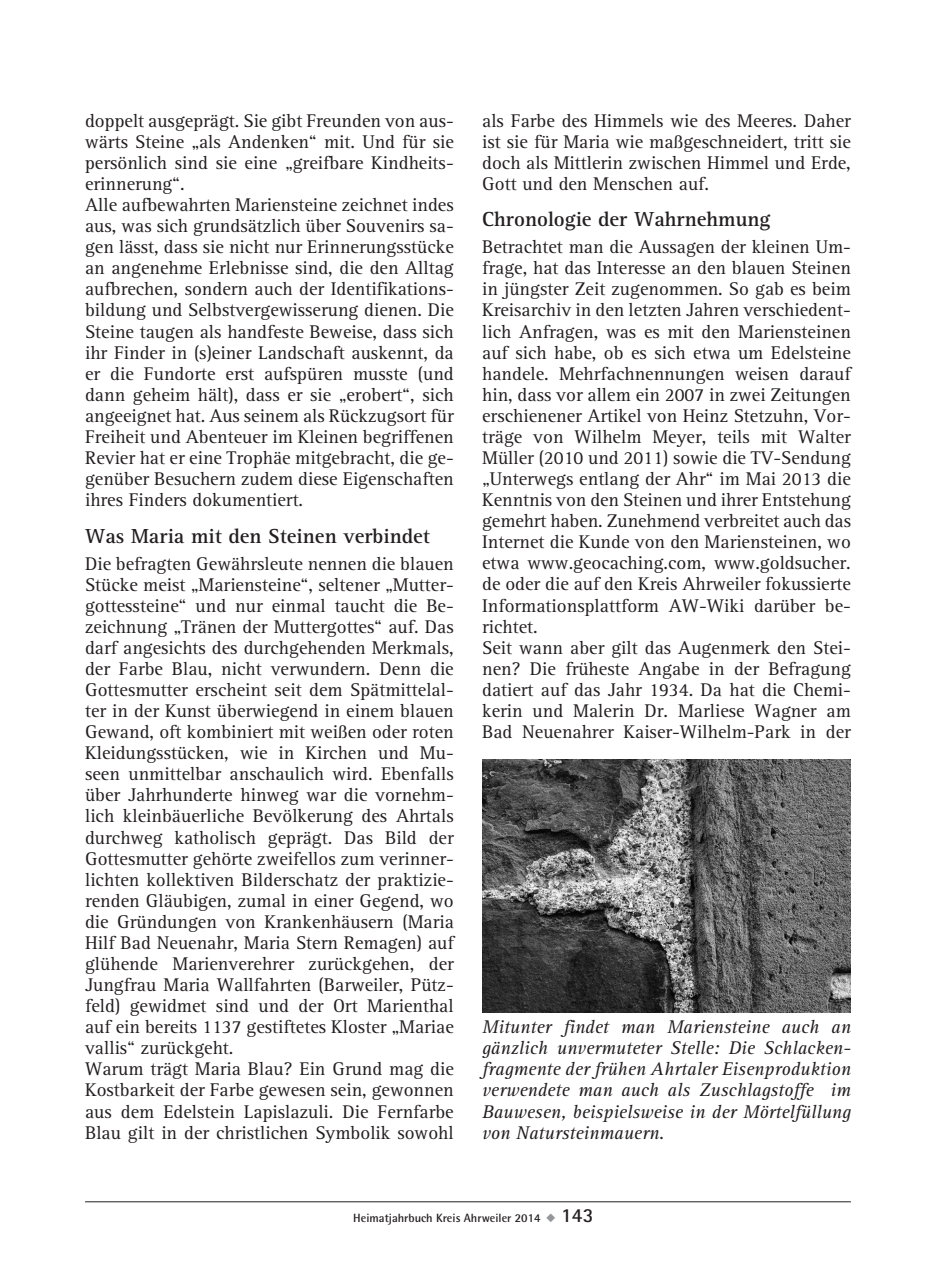
<style>
.page{position:relative;width:936px;height:1276px;background:#fff}
.page>*{position:absolute;margin:0;border:0;box-sizing:border-box;transform-origin:0 0}
.t1{font:700 21px "AT Rotis Serif";color:#231f20}
.t2{font:19px/21px "AT Rotis Serif";color:#231f20}
.t3{font:italic 19px/21px "AT Rotis Serif";color:#231f20;text-align:justify}
.t4{font:700 12px "Rotis Semi Sans";color:#231f20}
.s1{color:#939598}
.s2{font-family:"Rotis Sans Serif";font-size:20px}
</style>
<div class="page">
<hr style="left:85px;top:1201px;width:765px;height:1px;background:#231f20">
<img style="left:482px;top:759px;width:368px;height:253px">
<p class="t2" style="left:85px;top:111px;width:370px">doppelt ausgeprägt. Sie gibt Freunden von aus&shy;wärts Steine „als Andenken“ mit. Und für sie persönlich sind sie eine „greifbare Kindheits&shy;erinnerung“.<br>Alle aufbewahrten Mariensteine zeichnet indes aus, was sich grundsätzlich über Souvenirs sa&shy;gen lässt, dass sie nicht nur Erinnerungsstücke an angenehme Erlebnisse sind, die den Alltag aufbrechen, sondern auch der Identifikations&shy;bildung und Selbstvergewisserung dienen. Die Steine taugen als handfeste Beweise, dass sich ihr Finder in (s)einer Landschaft auskennt, da er die Fundorte erst aufspüren musste (und dann geheim hält), dass er sie „erobert“, sich angeeignet hat. Aus seinem als Rückzugsort für Freiheit und Abenteuer im Kleinen begriffenen Revier hat er eine Trophäe mitgebracht, die ge&shy;genüber Besuchern zudem diese Eigenschaften ihres Finders dokumentiert.</p>
<p class="t1" style="left:85px;top:523px;width:346px">Was Maria mit den Steinen verbindet</p>
<p class="t2" style="left:85px;top:553px;width:370px">Die befragten Gewährsleute nennen die blauen Stücke meist „Mariensteine“, seltener „Mutter&shy;gottessteine“ und nur einmal taucht die Be&shy;zeichnung „Tränen der Muttergottes“ auf. Das darf angesichts des durchgehenden Merkmals, der Farbe Blau, nicht verwundern. Denn die Gottesmutter erscheint seit dem Spätmittelal&shy;ter in der Kunst überwiegend in einem blauen Gewand, oft kombiniert mit weißen oder roten Kleidungsstücken, wie in Kirchen und Mu&shy;seen unmittelbar anschaulich wird. Ebenfalls über Jahrhunderte hinweg war die vornehm&shy;lich kleinbäuerliche Bevölkerung des Ahrtals durchweg katholisch geprägt. Das Bild der Gottesmutter gehörte zweifellos zum verinner&shy;lichten kollektiven Bilderschatz der praktizie&shy;renden Gläubigen, zumal in einer Gegend, wo die Gründungen von Krankenhäusern (Maria Hilf Bad Neuenahr, Maria Stern Remagen) auf glühende Marienverehrer zurückgehen, der Jungfrau Maria Wallfahrten (Barweiler, Pütz&shy;feld) gewidmet sind und der Ort Marienthal auf ein bereits 1137 gestiftetes Kloster „Mariae vallis“ zurückgeht.<br>Warum trägt Maria Blau? Ein Grund mag die Kostbarkeit der Farbe gewesen sein, gewonnen aus dem Edelstein Lapislazuli. Die Fernfarbe Blau gilt in der christlichen Symbolik sowohl</p>
<p class="t2" style="left:482px;top:110px;width:370px;text-align:justify">als Farbe des Himmels wie des Meeres. Daher ist sie für Maria wie maßgeschneidert, tritt sie doch als Mittlerin zwischen Himmel und Erde, Gott und den Menschen auf.</p>
<p class="t1" style="left:482px;top:207px;width:290px">Chronologie der Wahrnehmung</p>
<p class="t2" style="left:482px;top:237px;width:370px">Betrachtet man die Aussagen der kleinen Um&shy;frage, hat das Interesse an den blauen Steinen in jüngster Zeit zugenommen. So gab es beim Kreisarchiv in den letzten Jahren verschiedent&shy;lich Anfragen, was es mit den Mariensteinen auf sich habe, ob es sich etwa um Edelsteine handele. Mehrfachnennungen weisen darauf hin, dass vor allem ein 2007 in zwei Zeitungen erschienener Artikel von Heinz Stetzuhn, Vor&shy;träge von Wilhelm Meyer, teils mit Walter Müller (2010 und 2011) sowie die TV-Sendung „Unterwegs entlang der Ahr“ im Mai 2013 die Kenntnis von den Steinen und ihrer Entstehung gemehrt haben. Zunehmend verbreitet auch das Internet die Kunde von den Mariensteinen, wo etwa www.geocaching.com, www.goldsucher. de oder die auf den Kreis Ahrweiler fokussierte Informationsplattform AW-Wiki darüber be&shy;richtet.<br>Seit wann aber gilt das Augenmerk den Stei&shy;nen? Die früheste Angabe in der Befragung datiert auf das Jahr 1934. Da hat die Chemi&shy;kerin und Malerin Dr. Marliese Wagner am Bad Neuenahrer Kaiser-Wilhelm-Park in der</p>
<p class="t3" style="left:482px;top:1017px;width:370px">Mitunter findet man Mariensteine auch an gänzlich unvermuteter Stelle: Die Schlacken&shy;fragmente der frühen Ahrtaler Eisenproduktion verwendete man auch als Zuschlagstoffe im Bauwesen, beispielsweise in der Mörtelfüllung von Natursteinmauern.</p>
<p class="t4" style="left:353px;top:1210px;width:242px">Heimatjahrbuch Kreis Ahrweiler 2014 <span class="s1">◆</span> <span class="s2">143</span></p>
</div>
